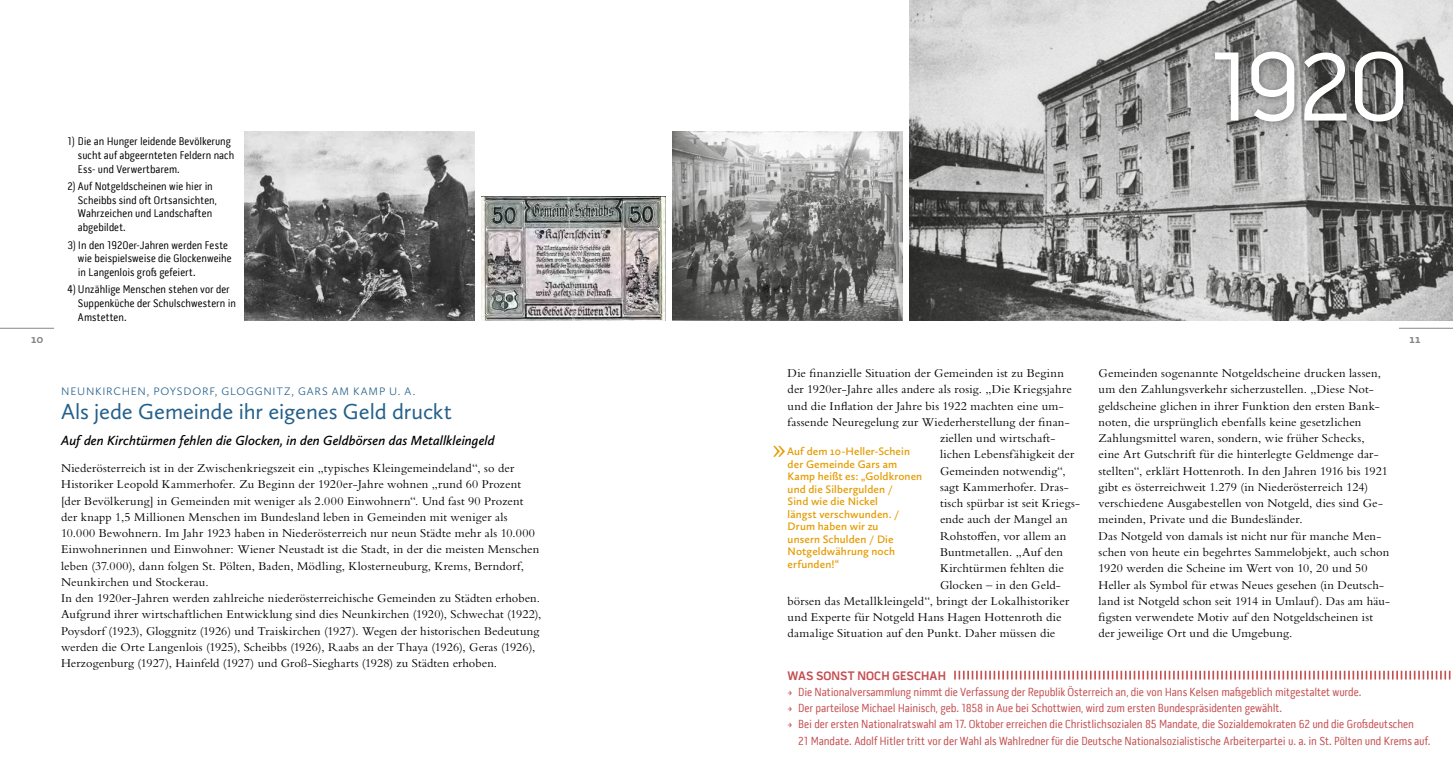
<style>
.page{position:relative;width:1453px;height:780px;background:#fff}
.page>*{position:absolute;margin:0;border:0;box-sizing:border-box;transform-origin:0 0}
.t1{font:100px "Pill Gothic 600 mg";color:#fff}
.t2{font:300 26.62px "Calluna Sans";color:#e49b00}
.t3{font:22.5px "Calluna Sans";letter-spacing:-.005em;color:#24608b}
.t4{font:italic 600 13.75px "Calluna Sans";color:#000}
.t5{font:12.5px/16.2px "Bembo Std";letter-spacing:.01em;color:#000}
.t6{font:700 12.5px "Pill Gothic 600 mg";letter-spacing:.005em;color:#c44e50}
.t7{font:700 12.5px "Calluna Sans";color:#878787}
.t8{font:11.88px/16.2px "Pill Gothic 300 mg";letter-spacing:-.01em;color:#c44e50}
.t9{font:11.25px/13.8px "Pill Gothic 300 mg";letter-spacing:.005em;color:#000}
.t10{font:600 11.25px/12.5px "Calluna Sans";letter-spacing:.01em;color:#e49b00}
.t11{font:300 11.25px "Calluna Sans";letter-spacing:.07em;color:#24608b}
</style>
<div class="page">
<img style="left:910px;top:0;width:543px;height:321px">
<svg style="left:954px;top:670px;width:497px;height:9px"></svg>
<img style="left:672px;top:131px;width:231px;height:190px">
<img style="left:244px;top:131px;width:231px;height:190px">
<img style="left:482px;top:197px;width:183px;height:124px">
<div style="left:1208px;top:45px;width:204px;height:85px;background:#000;opacity:.4"></div>
<hr style="left:0;top:328px;width:54px;height:1px;background:#878787">
<hr style="left:1399px;top:328px;width:54px;height:1px;background:#878787">
<p class="t9" style="left:78px;top:134px;width:158px;text-indent:-11px">1) Die an Hunger leidende Bevölkerung sucht auf abgeernteten Feldern nach<br>Ess- und Verwertbarem.</p>
<p class="t9" style="left:78px;top:179px;width:140px;text-indent:-11px">2) Auf Notgeldscheinen wie hier in<br>Scheibbs sind oft Ortsansichten,<br>Wahrzeichen und Landschaften abgebildet.</p>
<p class="t9" style="left:78px;top:238px;width:155px;text-indent:-11px">3)In den 1920er-Jahren werden Feste wie beispielsweise die Glockenweihe in Langenlois groß gefeiert.</p>
<p class="t9" style="left:78px;top:283px;width:159px;text-indent:-11px">4) Unzählige Menschen stehen vor der<br>Suppenküche der Schulschwestern in<br>Amstetten.</p>
<h1 class="t1" style="left:1208px;top:28px;width:204px">1920</h1>
<p class="t7" style="left:31px;top:331px;width:14px">10</p>
<p class="t7" style="left:1409px;top:331px;width:12px">11</p>
<p class="t11" style="left:61px;top:384px;width:356px">NEUNKIRCHEN, POYSDORF, GLOGGNITZ, GARS AM KAMP U. A.</p>
<h3 class="t3" style="left:61px;top:398px;width:392px">Als jede Gemeinde ihr eigenes Geld druckt</h3>
<p class="t4" style="left:61px;top:432px;width:435px">Auf den Kirchtürmen fehlen die Glocken, in den Geldbörsen das Metallkleingeld</p>
<p class="t5" style="left:61px;top:459px;width:482px">Niederösterreich ist in der Zwischenkriegszeit ein „typisches Kleingemeindeland“, so der Historiker Leopold Kammerhofer. Zu Beginn der 1920er-Jahre wohnen „rund 60 Prozent [der Bevölkerung] in Gemeinden mit weniger als 2.000 Einwohnern“. Und fast 90 Prozent der knapp 1,5 Millionen Menschen im Bundesland leben in Gemeinden mit weniger als 10.000 Bewohnern. Im Jahr 1923 haben in Niederösterreich nur neun Städte mehr als 10.000<br>Einwohnerinnen und Einwohner: Wiener Neustadt ist die Stadt, in der die meisten Menschen leben (37.000), dann folgen St. Pölten, Baden, Mödling, Klosterneuburg, Krems, Berndorf, Neunkirchen und Stockerau.<br>In den 1920er-Jahren werden zahlreiche niederösterreichische Gemeinden zu Städten erhoben.<br>Aufgrund ihrer wirtschaftlichen Entwicklung sind dies Neunkirchen (1920), Schwechat (1922), Poysdorf (1923), Gloggnitz (1926) und Traiskirchen (1927). Wegen der historischen Bedeutung werden die Orte Langenlois (1925), Scheibbs (1926), Raabs an der Thaya (1926), Geras (1926), Herzogenburg (1927), Hainfeld (1927) und Groß-Siegharts (1928) zu Städten erhoben.</p>
<p class="t5" style="left:787px;top:365px;width:278px">Die finanzielle Situation der Gemeinden ist zu Beginn</p>
<p class="t5" style="left:787px;top:381px;width:286px">der 1920er-Jahre alles andere als rosig. „Die Kriegsjahre</p>
<p class="t5" style="left:787px;top:397px;width:277px">und die Inflation der Jahre bis 1922 machten eine um-</p>
<p class="t5" style="left:787px;top:413px;width:283px">fassende Neuregelung zur Wiederherstellung der finan-</p>
<p class="t5" style="left:940px;top:430px;width:117px">ziellen und wirtschaft-</p>
<p class="t5" style="left:940px;top:446px;width:136px">lichen Lebensfähigkeit der</p>
<p class="t5" style="left:940px;top:462px;width:127px">Gemeinden notwendig“,</p>
<p class="t5" style="left:940px;top:478px;width:130px">sagt Kammerhofer. Dras-</p>
<p class="t5" style="left:940px;top:495px;width:141px">tisch spürbar ist seit Kriegs-</p>
<p class="t5" style="left:940px;top:511px;width:129px">ende auch der Mangel an</p>
<p class="t5" style="left:940px;top:527px;width:128px">Rohstoffen, vor allem an</p>
<p class="t5" style="left:940px;top:543px;width:124px">Buntmetallen. „Auf den</p>
<p class="t5" style="left:940px;top:560px;width:125px">Kirchtürmen fehlten die</p>
<p class="t5" style="left:940px;top:576px;width:122px">Glocken – in den Geld-</p>
<p class="t5" style="left:787px;top:592px;width:283px">börsen das Metallkleingeld“, bringt der Lokalhistoriker</p>
<p class="t5" style="left:787px;top:608px;width:275px">und Experte für Notgeld Hans Hagen Hottenroth die</p>
<p class="t5" style="left:787px;top:625px;width:269px">damalige Situation auf den Punkt. Daher müssen die</p>
<h2 class="t2" style="left:772px;top:432px;width:15px">»</h2>
<p class="t10" style="left:787px;top:445px;width:137px">Auf dem 10-Heller-Schein der Gemeinde Gars am<br>Kamp heißt es: „Goldkronen und die Silbergulden /<br>Sind wie die Nickel<br>längst verschwunden. /<br>Drum haben wir zu<br>unsern Schulden / Die<br>Notgeldwährung noch erfunden!“</p>
<p class="t5" style="left:1098px;top:365px;width:293px">Gemeinden sogenannte Notgeldscheine drucken lassen, um den Zahlungsverkehr sicherzustellen. „Diese Not&shy;geldscheine glichen in ihrer Funktion den ersten Bank&shy;noten, die ursprünglich ebenfalls keine gesetzlichen Zahlungsmittel waren, sondern, wie früher Schecks,<br>eine Art Gutschrift für die hinterlegte Geldmenge dar&shy;stellten“, erklärt Hottenroth. In den Jahren 1916 bis 1921 gibt es österreichweit 1.279 (in Niederösterreich 124) verschiedene Ausgabestellen von Notgeld, dies sind Ge&shy;meinden, Private und die Bundesländer.<br>Das Notgeld von damals ist nicht nur für manche Men&shy;schen von heute ein begehrtes Sammelobjekt, auch schon 1920 werden die Scheine im Wert von 10, 20 und 50<br>Heller als Symbol für etwas Neues gesehen (in Deutsch&shy;land ist Notgeld schon seit 1914 in Umlauf). Das am häu&shy;figsten verwendete Motiv auf den Notgeldscheinen ist der jeweilige Ort und die Umgebung.</p>
<p class="t6" style="left:788px;top:667px;width:160px">WAS SONST NOCH GESCHAH</p>
<p class="t8" style="left:787px;top:683px;width:575px">→ Die Nationalversammlung nimmt die Verfassung der Republik Österreich an, die von Hans Kelsen maßgeblich mitgestaltet wurde.</p>
<p class="t8" style="left:787px;top:700px;width:496px">→ Der parteilose Michael Hainisch, geb. 1858 in Aue bei Schottwien, wird zum ersten Bundespräsidenten gewählt.</p>
<p class="t8" style="left:798px;top:716px;width:634px;text-indent:-11px">→ Bei der ersten Nationalratswahl am 17. Oktober erreichen die Christlichsozialen 85 Mandate, die Sozialdemokraten 62 und die Großdeutschen<br>21 Mandate. Adolf Hitler tritt vor der Wahl als Wahlredner für die Deutsche Nationalsozialistische Arbeiterpartei u. a. in St. Pölten und Krems auf.</p>
</div>
